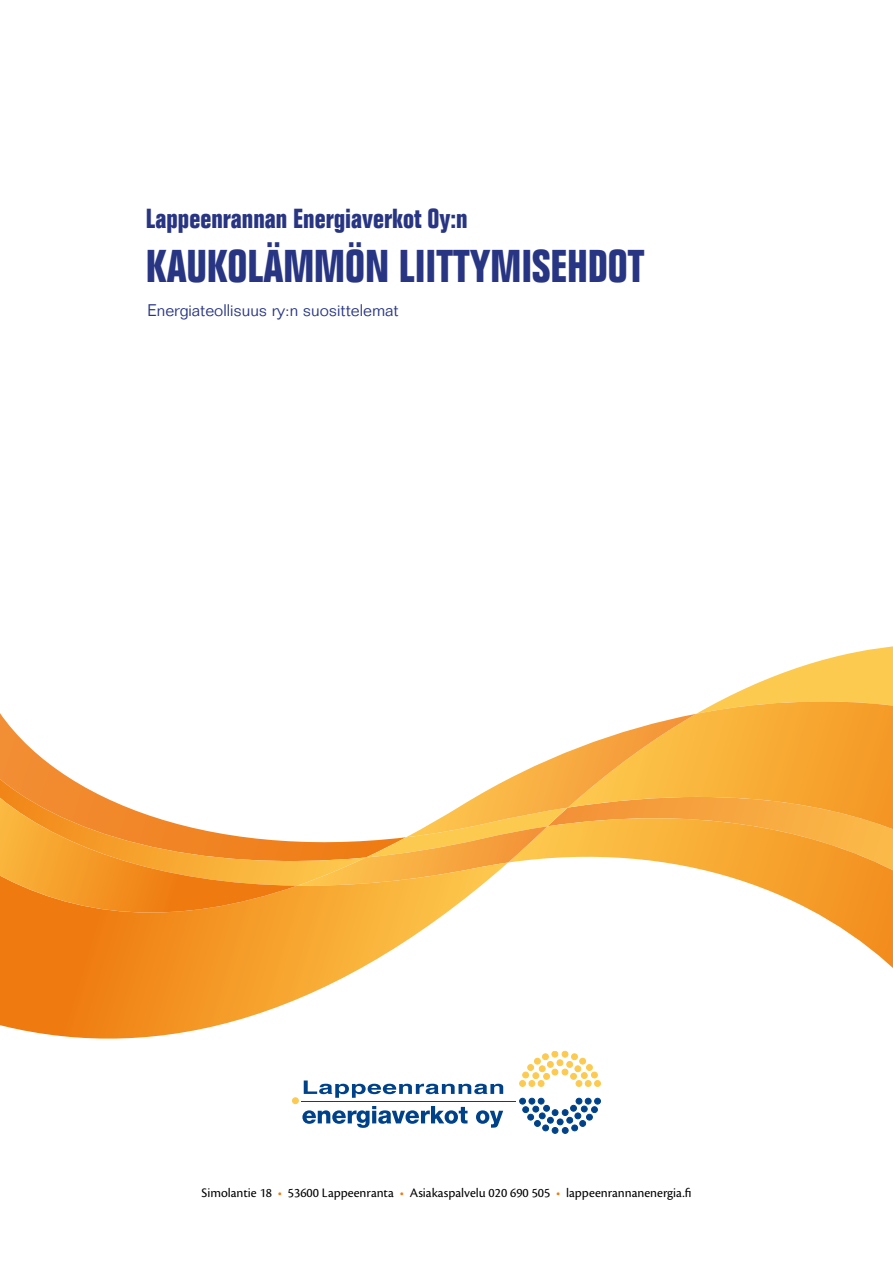
<style>
.page{position:relative;width:893px;height:1263px;background:#fff}
.page>*{position:absolute;margin:0;border:0;box-sizing:border-box;transform-origin:0 0}
.t1{font:700 condensed 45px "Folio Std";color:#283583}
.t2{font:700 condensed 27px "Folio Std";color:#283583}
.t3{font:300 16.5px "Folio Std";color:#283583}
.t4{font:13.5px "Cronos Pro";color:#000}
.s1{color:#ef7b10}
</style>
<div class="page">
<svg style="left:520px;top:1051px;width:80px;height:35px"></svg>
<svg style="left:520px;top:1098px;width:80px;height:35px"></svg>
<hr style="left:302px;top:1101px;width:214px;height:1px;background:#004289">
<svg style="left:292px;top:1080px;width:211px;height:48px"></svg>
<svg style="left:841px;top:928px;width:52px;height:40px"></svg>
<svg style="left:0;top:928px;width:425px;height:111px"></svg>
<svg style="left:0;top:646px;width:893px;height:282px"></svg>
<h2 class="t2" style="left:146px;top:203px;width:323px">Lappeenrannan Energiaverkot Oy:n</h2>
<h1 class="t1" style="left:146px;top:241px;width:500px">KAUKOLÄMMÖN LIITTYMISEHDOT</h1>
<p class="t3" style="left:148px;top:300px;width:252px">Energiateollisuus ry:n suosittelemat</p>
<p class="t4" style="left:202px;top:1185px;width:491px">Simolantie 18 <span class="s1">•</span> 53600 Lappeenranta <span class="s1">•</span> Asiakaspalvelu 020 690 505 <span class="s1">•</span> lappeenrannanenergia.fi</p>
</div>
